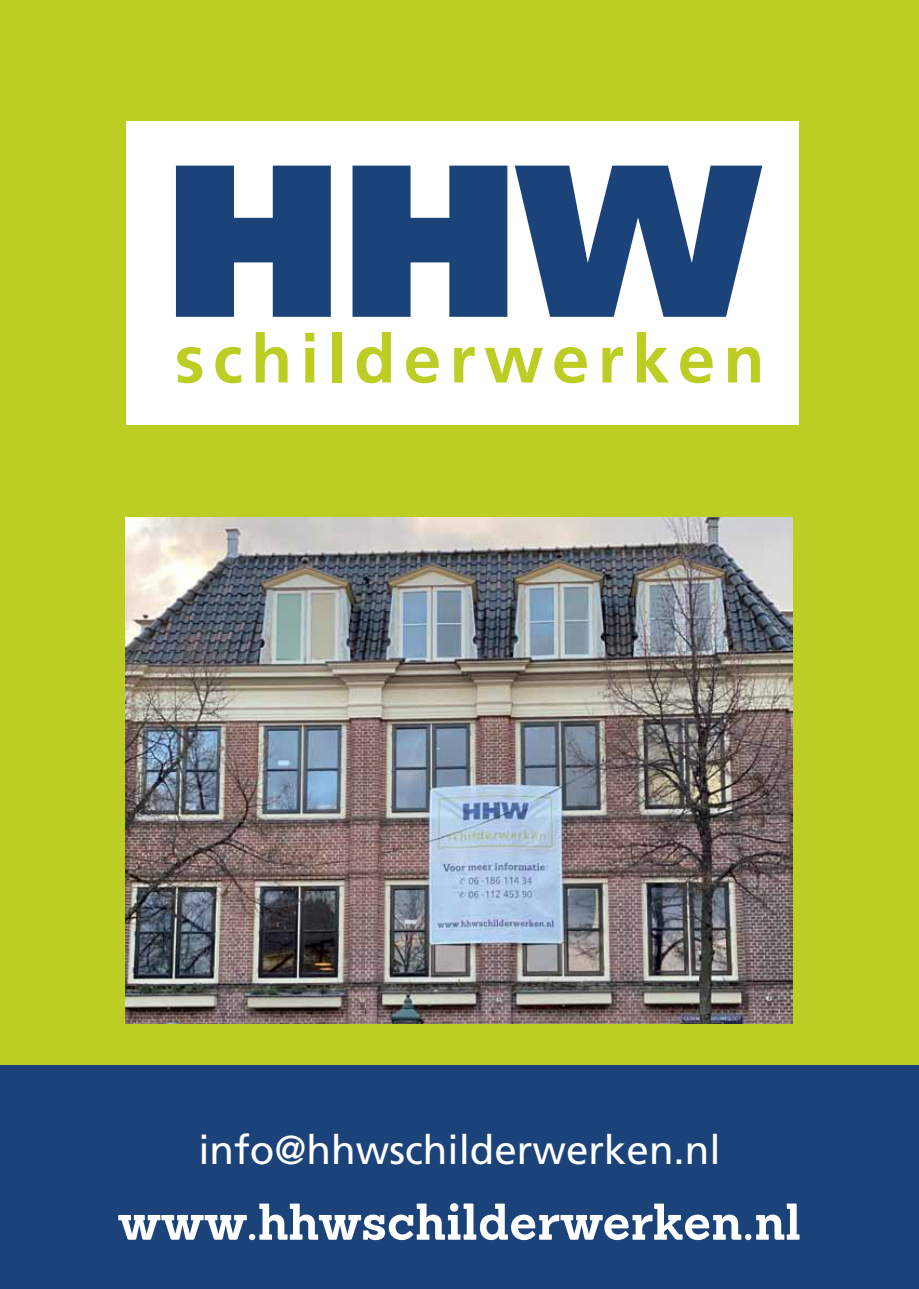
<style>
.page{position:relative;width:919px;height:1289px;background:#fff}
.page>*{position:absolute;margin:0;border:0;box-sizing:border-box;transform-origin:0 0}
.t1{font:900 216.45px "Frutiger";color:#1b4379}
.t2{font:700 67.35px "Frutiger";letter-spacing:.12em;color:#bcce24}
.t3{font:700 50.25px "Sanchez";color:#fff}
.t4{font:40.2px "Frutiger";color:#fff}
</style>
<div class="page">
<div style="left:0;top:0;width:918px;height:1065px;background:#bcce24"></div>
<div style="left:0;top:1065px;width:918px;height:223px;background:#1b4379"></div>
<div style="left:126px;top:122px;width:672px;height:303px;background:#fff"></div>
<img style="left:126px;top:518px;width:666px;height:505px">
<h1 class="t1" style="left:165px;top:109px;width:595px">HHW</h1>
<h2 class="t2" style="left:175px;top:319px;width:591px">schilderwerken</h2>
<p class="t4" style="left:198px;top:1126px;width:524px">info@hhwschilderwerken.nl</p>
<p class="t3" style="left:118px;top:1187px;width:685px">www.hhwschilderwerken.nl</p>
</div>
